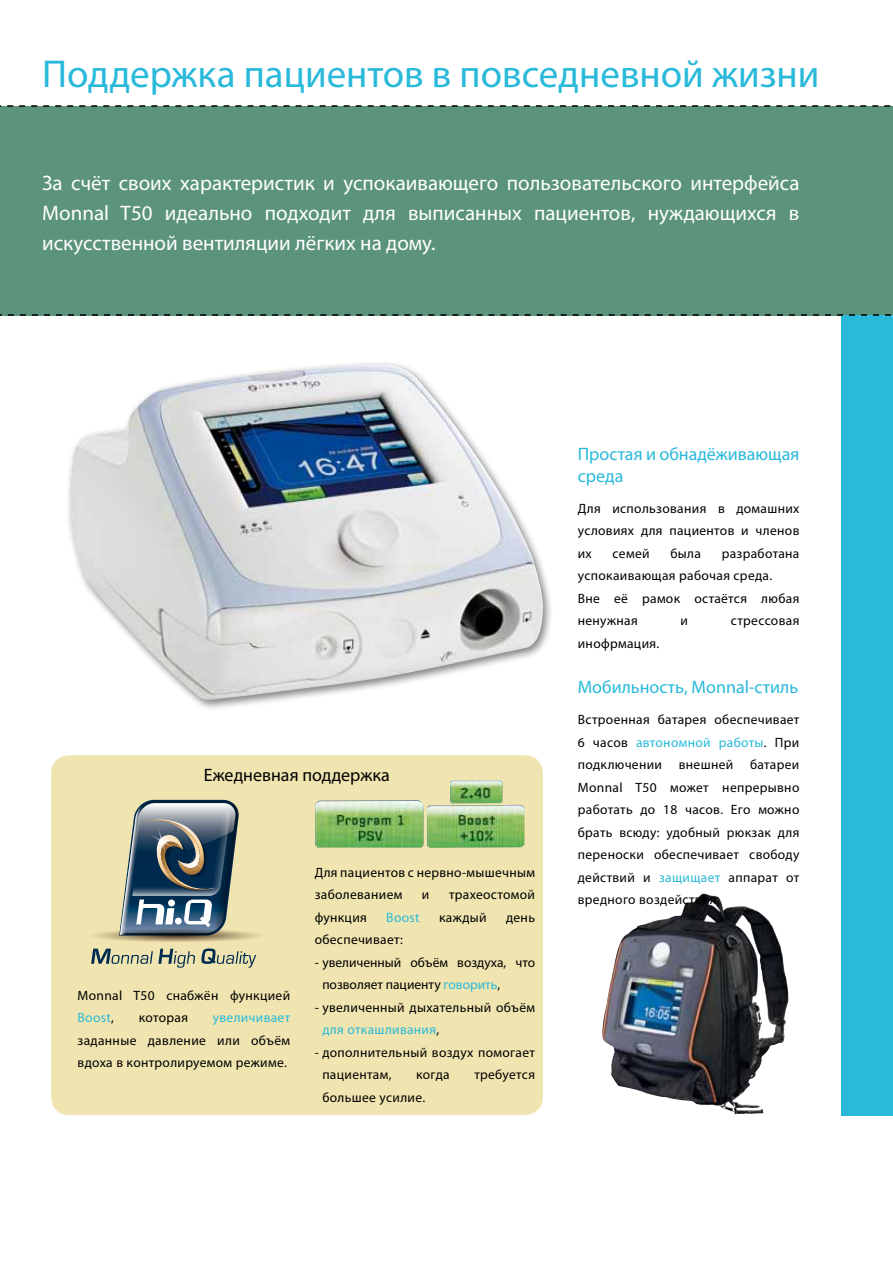
<style>
.page{position:relative;width:893px;height:1263px;background:#fff}
.page>*{position:absolute;margin:0;border:0;box-sizing:border-box;transform-origin:0 0}
.t1{font:39px "Myriad Pro";color:#29b9da}
.t2{font:21px/30px "Myriad Pro";color:#fff;text-align:justify}
.t3{font:18px/21.6px "Myriad Pro";color:#29b9da}
.t4{font:18px "Myriad Pro";color:#000}
.t5{font:13.5px/22.5px "Myriad Pro";letter-spacing:.025em;color:#000}
.t6{font:13.5px/22.5px "Myriad Pro";color:#000}
.t7{font:13.5px "Myriad Pro";letter-spacing:.025em;color:#29b9da}
.s1{color:#29b9da}
</style>
<div class="page">
<div style="left:0;top:106px;width:893px;height:209px;background:#5b937b"></div>
<div style="left:51px;top:755px;width:492px;height:360px;background:#f0e5b0;border-radius:18px"></div>
<div style="left:842px;top:315px;width:51px;height:800px;background:#29b9da"></div>
<svg style="left:0;top:105px;width:891px;height:2px"></svg>
<svg style="left:0;top:314px;width:892px;height:2px"></svg>
<img style="left:602px;top:894px;width:162px;height:220px">
<img style="left:315px;top:780px;width:209px;height:68px">
<svg style="left:91px;top:949px;width:104px;height:19px"></svg>
<svg style="left:201px;top:948px;width:55px;height:20px"></svg>
<svg style="left:94px;top:799px;width:166px;height:143px"></svg>
<div style="left:65px;top:359px;width:489px;height:352px;background:#000;opacity:.5"></div>
<img style="left:68px;top:365px;width:476px;height:335px">
<h1 class="t1" style="left:42px;top:50px;width:779px">Поддержка пациентов в повседневной жизни</h1>
<h2 class="t2" style="left:42px;top:167px;width:759px">За счёт своих характеристик и успокаивающего пользовательского интерфейса Monnal T50 идеально подходит для выписанных пациентов, нуждающихся в искусственной вентиляции лёгких на дому.</h2>
<h3 class="t3" style="left:578px;top:443px;width:223px">Простая и обнадёживающая среда</h3>
<p class="t5" style="left:578px;top:497px;width:223px;text-align:justify">Для использования в домашних условиях для пациентов и членов их</p>
<p class="t5" style="left:578px;top:542px;width:223px;text-indent:144px">разработана успокаивающая рабочая среда.<br>Вне её рамок остаётся любая ненужная</p>
<p class="t5" style="left:613px;top:542px;width:38px">семей</p>
<p class="t5" style="left:670px;top:542px;width:32px">была</p>
<p class="t5" style="left:681px;top:609px;width:9px">и</p>
<p class="t5" style="left:731px;top:609px;width:70px">стрессовая</p>
<h3 class="t4" style="left:204px;top:764px;width:188px">Ежедневная поддержка</h3>
<p class="t5" style="left:78px;top:984px;width:214px">Monnal T50 снабжён функцией<br><span class="s1">Boost</span>,</p>
<p class="t5" style="left:139px;top:1006px;width:51px">которая</p>
<p class="t7" style="left:213px;top:1009px;width:79px">увеличивает</p>
<p class="t5" style="left:78px;top:1029px;width:214px">заданные давление или объём вдоха в контролируемом режиме.</p>
<p class="t5" style="left:315px;top:861px;width:222px">Для пациентов с нервно-мышечным заболеванием</p>
<p class="t5" style="left:422px;top:883px;width:9px">и</p>
<p class="t5" style="left:449px;top:883px;width:88px">трахеостомой</p>
<p class="t5" style="left:315px;top:906px;width:54px">функция</p>
<p class="t7" style="left:386px;top:909px;width:35px">Boost</p>
<p class="t5" style="left:439px;top:906px;width:49px">каждый</p>
<p class="t5" style="left:506px;top:906px;width:30px">день</p>
<p class="t5" style="left:315px;top:928px;width:90px">обеспечивает:</p>
<p class="t6" style="left:322px;top:951px;width:214px;text-indent:-8px">- увеличенный объём воздуха, что позволяет пациенту <span class="s1">говорить</span>,</p>
<p class="t5" style="left:322px;top:996px;width:214px;text-indent:-8px">- увеличенный дыхательный объём <span class="s1">для откашливания</span>,</p>
<p class="t5" style="left:322px;top:1041px;width:214px;text-indent:-8px">- дополнительный воздух помогает пациентам,</p>
<p class="t5" style="left:416px;top:1063px;width:35px">когда</p>
<p class="t5" style="left:474px;top:1063px;width:62px">требуется</p>
<p class="t5" style="left:322px;top:1086px;width:104px">большее усилие.</p>
<p class="t5" style="left:578px;top:632px;width:83px">инофрмация.</p>
<h3 class="t3" style="left:578px;top:676px;width:222px">Мобильность, Monnal-стиль</h3>
<p class="t5" style="left:578px;top:708px;width:223px;text-align:justify">Встроенная батарея обеспечивает 6 часов <span class="s1">автономной работы</span>. При подключении внешней батареи Monnal T50 может непрерывно работать до 18 часов. Его можно брать всюду: удобный рюкзак для переноски обеспечивает свободу действий и <span class="s1">защищает</span> аппарат от вредного воздействия.</p>
</div>
